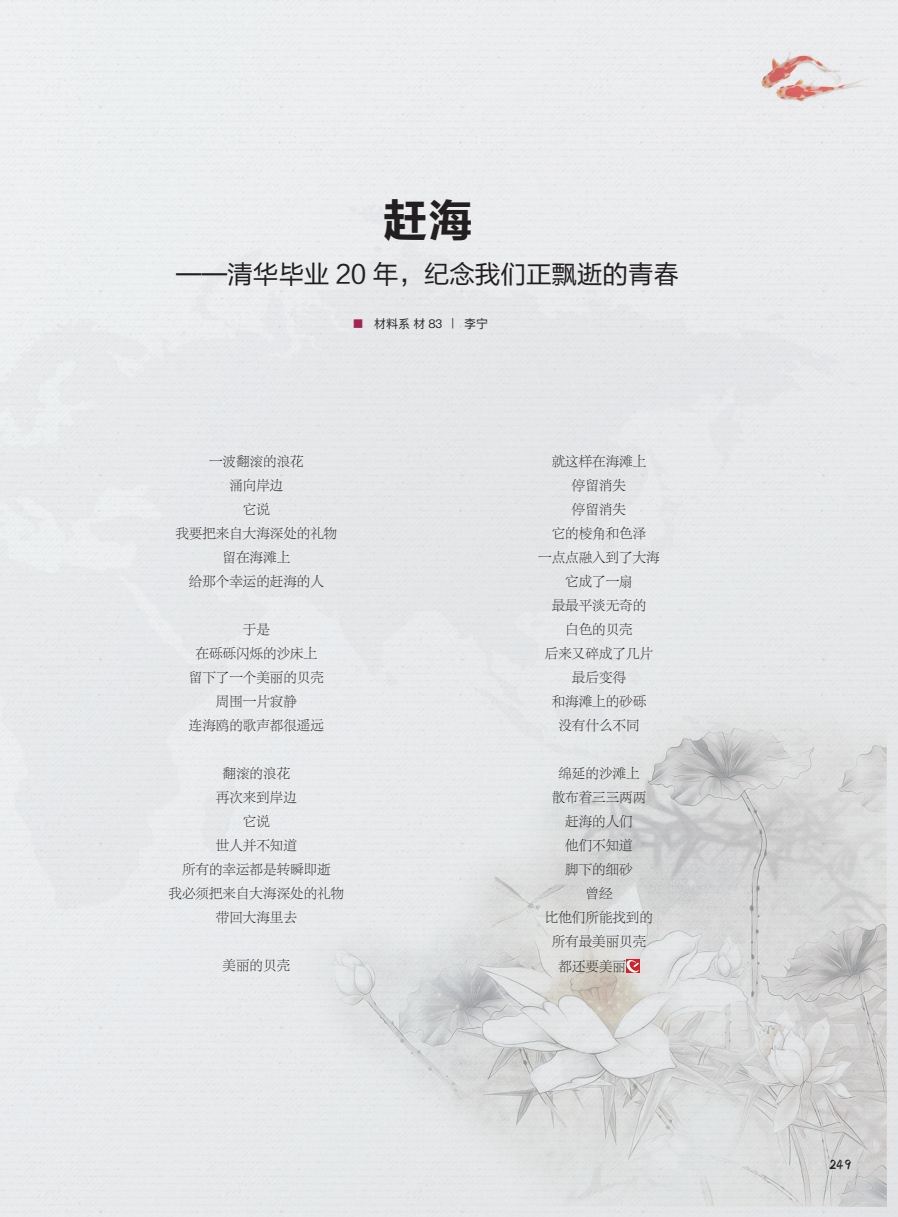
<style>
.page{position:relative;width:898px;height:1217px;background:#fff}
.page>*{position:absolute;margin:0;border:0;box-sizing:border-box;transform-origin:0 0}
.t1{font:45px "FZLTCHJW GB1 0";color:#231f20}
.t2{font:25.5px "FZLTHJW GB1 0";color:#231f20}
.t3{font:15px "H Yi 4 gj";color:#231f20}
.t4{font:13.5px/24px "FZLTSK GBK1 0";color:#231f20;text-align:center}
.t5{font:12px "Ping Fang SC";color:#231f20}
.s1{color:#a12452}
.s2{font-size:10.5px}
</style>
<div class="page">
<img style="left:0;top:0;width:897px;height:1216px">
<img style="left:756px;top:47px;width:119px;height:60px">
<svg style="left:638px;top:959px;width:1px;height:13px"></svg>
<svg style="left:626px;top:959px;width:12px;height:13px"></svg>
<h1 class="t1" style="left:382px;top:196px;width:91px">赶海</h1>
<h2 class="t2" style="left:176px;top:260px;width:504px">——清华毕业 20 年，纪念我们正飘逝的青春</h2>
<p class="t5" style="left:352px;top:315px;width:137px"><span class="s1">■</span> 材料料系 材 83 <span class="s2">|</span> 李李宁</p>
<p class="t4" style="left:175px;top:449px;width:163px">一波翻滚的浪花<br>涌向岸边<br>它说<br>我要把来自大海深处的礼物留在海滩上<br>给那个幸运的赶海的人</p>
<p class="t4" style="left:189px;top:617px;width:136px">于是<br>在砾砾闪烁的沙床上留下了一个美丽的贝壳周围一片寂静<br>连海鸥的歌声都很遥远</p>
<p class="t4" style="left:168px;top:761px;width:177px">翻滚的浪花<br>再次来到岸边<br>它说<br>世人并不知道<br>所有的幸运都是转瞬即逝<br>我必须把来自大海深处的礼物带回大海里去</p>
<p class="t4" style="left:222px;top:953px;width:69px">美丽的贝壳</p>
<p class="t4" style="left:538px;top:449px;width:123px">就这样在海滩上<br>停留消失<br>停留消失<br>它的棱角和色泽<br>一点点融入到了大海它成了一扇<br>最最平淡无奇的<br>白色的贝壳<br>后来又碎成了几片最后变得<br>和海滩上的砂砾<br>没有什么不同</p>
<p class="t4" style="left:558px;top:761px;width:82px">绵延的沙滩上</p>
<p class="t4" style="left:551px;top:785px;width:96px">散布着三三两两</p>
<p class="t4" style="left:565px;top:809px;width:69px">赶海的人们</p>
<p class="t4" style="left:565px;top:833px;width:69px">他们不知道</p>
<p class="t4" style="left:565px;top:857px;width:69px">脚下的细砂</p>
<p class="t4" style="left:585px;top:881px;width:28px">曾经</p>
<p class="t4" style="left:544px;top:905px;width:109px">比他们所能找到的</p>
<p class="t4" style="left:551px;top:929px;width:96px">所有最美丽贝壳</p>
<p class="t4" style="left:558px;top:954px;width:69px">都还要美丽</p>
<p class="t3" style="left:828px;top:1157px;width:24px">249</p>
</div>
